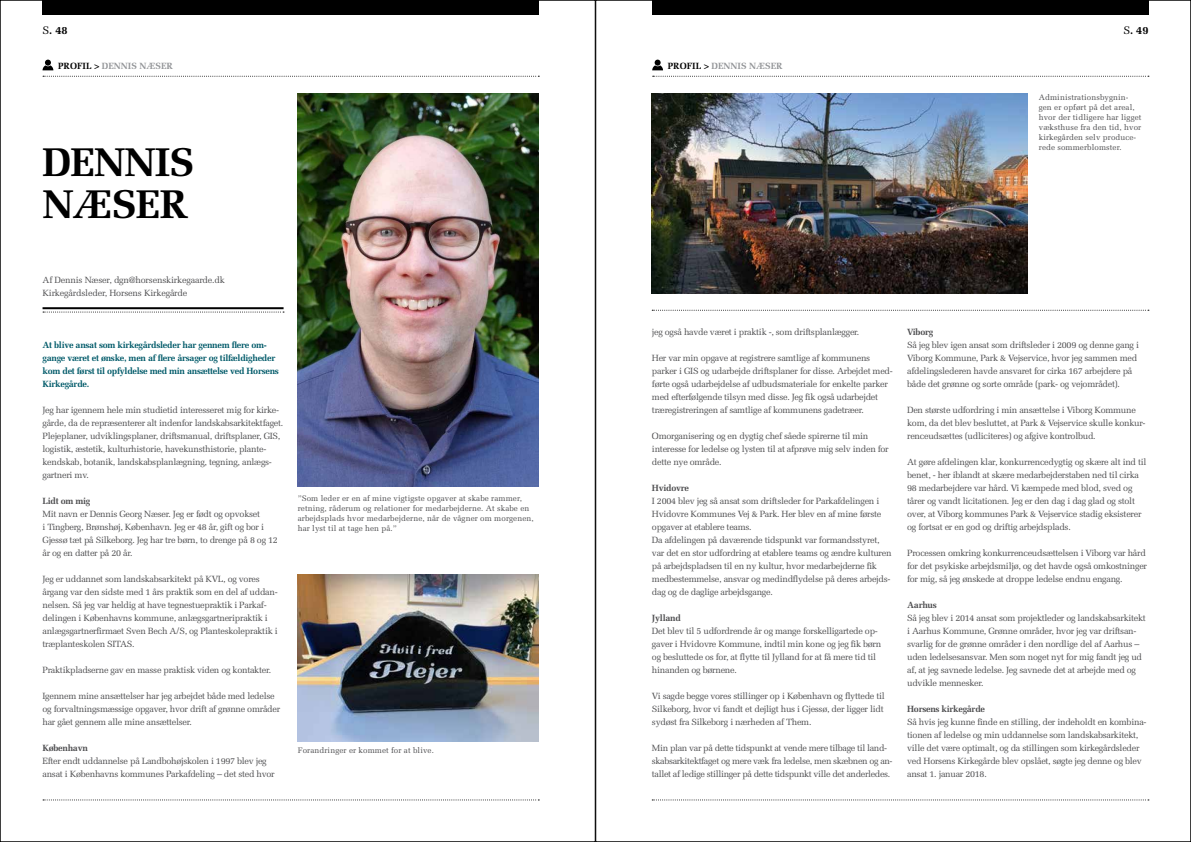
<style>
.page{position:relative;width:1191px;height:842px;background:#fff}
.page>*{position:absolute;margin:0;border:0;box-sizing:border-box;transform-origin:0 0}
.t1{font:700 40px/42px "Melior";letter-spacing:-.02em;color:#000}
.t2{font:700 11px "Melior";color:#000}
.t3{font:9px/13px "Melior";letter-spacing:-.03em;color:#4d4d4f}
.t4{font:700 9px/13px "Melior";letter-spacing:-.03em;color:#005a69}
.t5{font:700 9px "Melior";letter-spacing:-.03em;color:#4d4d4f}
.t6{font:700 9px "Melior";color:#939598}
.t7{font:8px/10px "Melior";letter-spacing:.01em;color:#4d4d4f}
.s1{font-weight:400}
.s2{color:#000}
</style>
<div class="page">
<div style="left:652px;top:0;width:496px;height:14px;background:#000"></div>
<div style="left:43px;top:0;width:496px;height:14px;background:#000"></div>
<svg style="left:43px;top:799px;width:496px;height:1px"></svg>
<svg style="left:43px;top:76px;width:496px;height:1px"></svg>
<svg style="left:652px;top:76px;width:497px;height:1px"></svg>
<img style="left:298px;top:94px;width:241px;height:392px">
<img style="left:651px;top:94px;width:376px;height:199px">
<img style="left:298px;top:574px;width:241px;height:167px">
<svg style="left:43px;top:60px;width:10px;height:10px"></svg>
<svg style="left:652px;top:60px;width:11px;height:10px"></svg>
<hr style="left:43px;top:307px;width:240px;height:2px;background:#000">
<svg style="left:43px;top:312px;width:241px;height:1px"></svg>
<svg style="left:652px;top:799px;width:497px;height:1px"></svg>
<svg style="left:652px;top:310px;width:497px;height:1px"></svg>
<p class="t2" style="left:43px;top:23px;width:27px"><span class="s1">S</span>. 48</p>
<p class="t2" style="left:1123px;top:23px;width:27px"><span class="s1">S</span>. 49</p>
<p class="t6" style="left:58px;top:61px;width:116px"><span class="s2">PROFIL &gt;</span> DENNIS NÆSER</p>
<p class="t6" style="left:667px;top:61px;width:116px"><span class="s2">PROFIL &gt;</span> DENNIS NÆSER</p>
<h1 class="t1" style="left:43px;top:141px;width:153px">DENNIS<br>NÆSER</h1>
<p class="t7" style="left:1038px;top:92px;width:104px">Administrationsbygnin&shy;gen er opført på det areal, hvor der tidligere har ligget væksthuse fra den tid, hvor kirkegården selv produce&shy;rede sommerblomster.</p>
<p class="t3" style="left:43px;top:273px;width:184px">Af Dennis Næser, dgn@horsenskirkegaarde.dk<br>Kirkegårdsleder, Horsens Kirkegårde</p>
<p class="t4" style="left:43px;top:338px;width:238px">At blive ansat som kirkegårdsleder har gennem flere om&shy;gange været et ønske, men af flere årsager og tilfældigheder kom det først til opfyldelse med min ansættelse ved Horsens Kirkegårde.</p>
<p class="t3" style="left:43px;top:403px;width:242px">Jeg har igennem hele min studietid interesseret mig for kirke&shy;gårde, da de repræsenterer alt indenfor landskabsarkitektfaget.<br>Plejeplaner, udviklingsplaner, driftsmanual, driftsplaner, GIS, logistik, æstetik, kulturhistorie, havekunsthistorie, plante&shy;kendskab, botanik, landskabsplanlægning, tegning, anlægs&shy;gartneri mv.</p>
<p class="t5" style="left:43px;top:495px;width:49px">Lidt om mig</p>
<p class="t3" style="left:43px;top:507px;width:237px">Mit navn er Dennis Georg Næser. Jeg er født og opvokset<br>i Tingberg, Brønshøj, København. Jeg er 48 år, gift og bor i Gjessø tæt på Silkeborg. Jeg har tre børn, to drenge på 8 og 12 år og en datter på 20 år.</p>
<p class="t3" style="left:43px;top:572px;width:237px">Jeg er uddannet som landskabsarkitekt på KVL, og vores årgang var den sidste med 1 års praktik som en del af uddan&shy;nelsen. Så jeg var heldig at have tegnestuepraktik i Parkaf&shy;delingen i Københavns kommune, anlægsgartneripraktik i anlægsgartnerfirmaet Sven Bech A/S, og Planteskolepraktik i træplanteskolen SITAS.</p>
<p class="t3" style="left:43px;top:663px;width:230px">Praktikpladserne gav en masse praktisk viden og kontakter.</p>
<p class="t3" style="left:43px;top:689px;width:239px">Igennem mine ansættelser har jeg arbejdet både med ledelse og forvaltningsmæssige opgaver, hvor drift af grønne områder har gået gennem alle mine ansættelser.</p>
<p class="t5" style="left:43px;top:742px;width:47px">København</p>
<p class="t3" style="left:43px;top:754px;width:234px">Efter endt uddannelse på Landbohøjskolen i 1997 blev jeg ansat i Københavns kommunes Parkafdeling – det sted hvor</p>
<p class="t7" style="left:298px;top:493px;width:237px">”Som leder er en af mine vigtigste opgaver at skabe rammer, retning, råderum og relationer for medarbejderne. At skabe en arbejdsplads hvor medarbejderne, når de vågner om morgenen, har lyst til at tage hen på.”</p>
<p class="t7" style="left:298px;top:745px;width:138px">Forandringer er kommet for at blive.</p>
<p class="t3" style="left:652px;top:325px;width:209px">jeg også havde været i praktik -, som driftsplanlægger.</p>
<p class="t3" style="left:652px;top:351px;width:242px">Her var min opgave at registrere samtlige af kommunens parker i GIS og udarbejde driftsplaner for disse. Arbejdet med&shy;førte også udarbejdelse af udbudsmateriale for enkelte parker med efterfølgende tilsyn med disse. Jeg fik også udarbejdet træregistreringen af samtlige af kommunens gadetræer.</p>
<p class="t3" style="left:652px;top:429px;width:238px">Omorganisering og en dygtig chef såede spirerne til min interesse for ledelse og lysten til at afprøve mig selv inden for dette nye område.</p>
<p class="t5" style="left:652px;top:482px;width:39px">Hvidovre</p>
<p class="t3" style="left:652px;top:494px;width:241px">I 2004 blev jeg så ansat som driftsleder for Parkafdelingen i Hvidovre Kommunes Vej &amp; Park. Her blev en af mine første opgaver at etablere teams.<br>Da afdelingen på daværende tidspunkt var formandsstyret, var det en stor udfordring at etablere teams og ændre kulturen på arbejdspladsen til en ny kultur, hvor medarbejderne fik medbestemmelse, ansvar og medindflydelse på deres arbejds&shy;dag og de daglige arbejdsgange.</p>
<p class="t5" style="left:652px;top:612px;width:30px">Jylland</p>
<p class="t3" style="left:652px;top:624px;width:231px">Det blev til 5 udfordrende år og mange forskelligartede op&shy;gaver i Hvidovre Kommune, indtil min kone og jeg fik børn og besluttede os for, at flytte til Jylland for at få mere tid til hinanden og børnene.</p>
<p class="t3" style="left:652px;top:689px;width:234px">Vi sagde begge vores stillinger op i København og flyttede til<br>Silkeborg, hvor vi fandt et dejligt hus i Gjessø, der ligger lidt sydøst fra Silkeborg i nærheden af Them.</p>
<p class="t3" style="left:652px;top:741px;width:242px">Min plan var på dette tidspunkt at vende mere tilbage til land&shy;skabsarkitektfaget og mere væk fra ledelse, men skæbnen og an&shy;tallet af ledige stillinger på dette tidspunkt ville det anderledes.</p>
<p class="t5" style="left:907px;top:326px;width:28px">Viborg</p>
<p class="t3" style="left:907px;top:338px;width:233px">Så jeg blev igen ansat som driftsleder i 2009 og denne gang i Viborg Kommune, Park &amp; Vejservice, hvor jeg sammen med afdelingslederen havde ansvaret for cirka 167 arbejdere på både det grønne og sorte område (park- og vejområdet).</p>
<p class="t3" style="left:907px;top:403px;width:240px">Den største udfordring i min ansættelse i Viborg Kommune kom, da det blev besluttet, at Park &amp; Vejservice skulle konkur&shy;renceudsættes (udliciteres) og afgive kontrolbud.</p>
<p class="t3" style="left:907px;top:455px;width:241px">At gøre afdelingen klar, konkurrencedygtig og skære alt ind til benet, - her iblandt at skære medarbejderstaben ned til cirka 98 medarbejdere var hård. Vi kæmpede med blod, sved og tårer og vandt licitationen. Jeg er den dag i dag glad og stolt over, at Viborg kommunes Park &amp; Vejservice stadig eksisterer og fortsat er en god og driftig arbejdsplads.</p>
<p class="t3" style="left:907px;top:546px;width:241px">Processen omkring konkurrenceudsættelsen i Viborg var hård for det psykiske arbejdsmiljø, og det havde også omkostninger for mig, så jeg ønskede at droppe ledelse endnu engang.</p>
<p class="t5" style="left:907px;top:599px;width:31px">Aarhus</p>
<p class="t3" style="left:907px;top:611px;width:240px">Så jeg blev i 2014 ansat som projektleder og landskabsarkitekt i Aarhus Kommune, Grønne områder, hvor jeg var driftsan&shy;svarlig for de grønne områder i den nordlige del af Aarhus – uden ledelsesansvar. Men som noget nyt for mig fandt jeg ud af, at jeg savnede ledelse. Jeg savnede det at arbejde med og udvikle mennesker.</p>
<p class="t5" style="left:907px;top:703px;width:79px">Horsens kirkegårde</p>
<p class="t3" style="left:907px;top:715px;width:241px">Så hvis jeg kunne finde en stilling, der indeholdt en kombina&shy;tionen af ledelse og min uddannelse som landskabsarkitekt, ville det være optimalt, og da stillingen som kirkegårdsleder ved Horsens Kirkegårde blev opslået, søgte jeg denne og blev ansat 1. januar 2018.</p>
</div>
